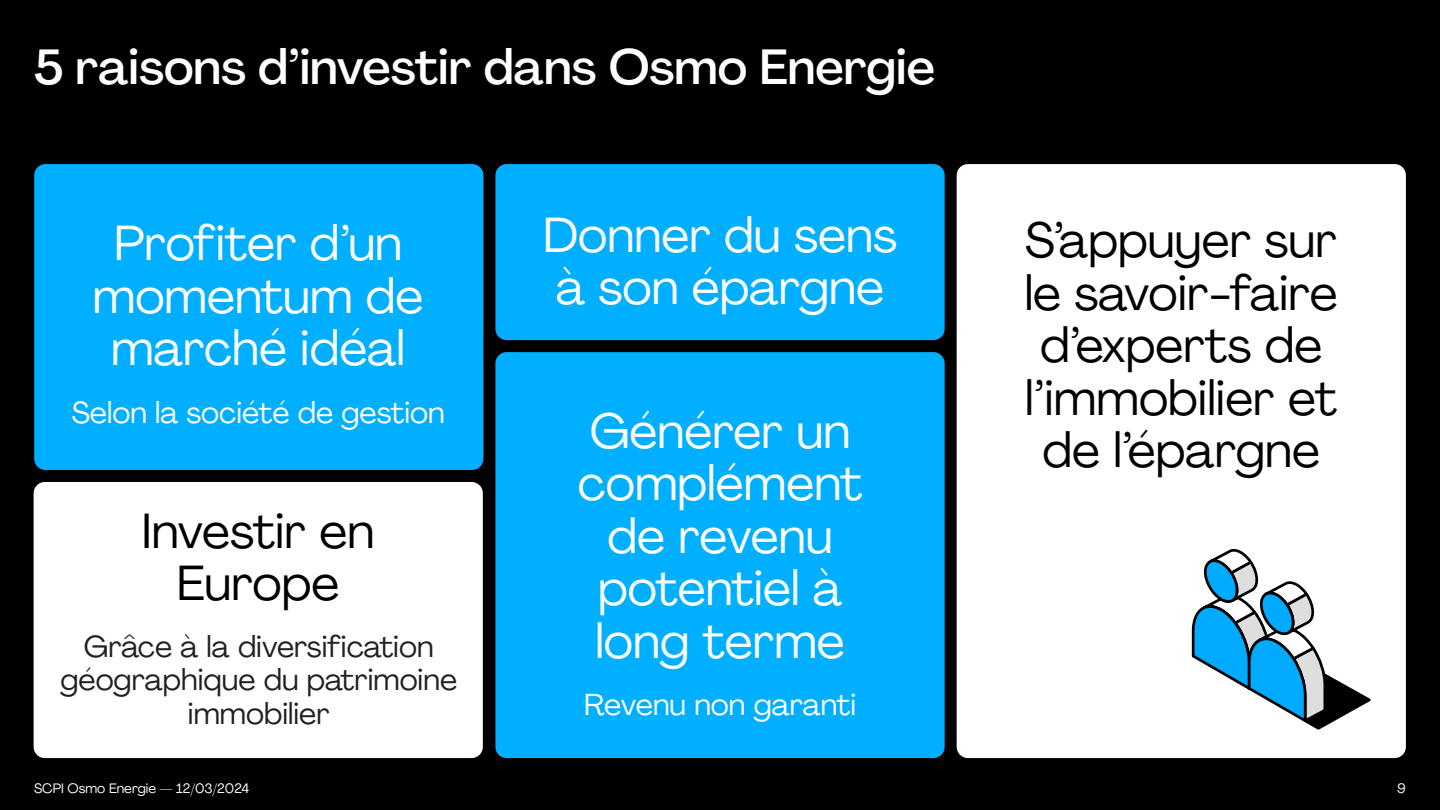
<style>
.page{position:relative;width:1440px;height:810px;background:#000}
.page>*{position:absolute;margin:0;border:0;box-sizing:border-box;transform-origin:0 0}
.t1{font:48.75px/52.5px "PP Agrandir";color:#fff;text-align:center}
.t2{font:48.75px/52.5px "PP Agrandir";color:#000;text-align:center}
.t3{font:500 48.75px "PP Agrandir";color:#fff}
.t4{font:30px/33.8px "PP Agrandir";color:#231f20;text-align:center}
.t5{font:30px "PP Agrandir";color:#fff}
.t6{font:13.5px "PP Agrandir";color:#fff}
</style>
<div class="page">
<div style="left:34px;top:482px;width:449px;height:276px;background:#fff;border-radius:11px"></div>
<div style="left:34px;top:164px;width:449px;height:306px;background:#00afff;border-radius:11px"></div>
<div style="left:495px;top:352px;width:450px;height:406px;background:#00afff;border-radius:11px"></div>
<div style="left:957px;top:164px;width:449px;height:594px;background:#fff;border-radius:11px"></div>
<div style="left:495px;top:164px;width:450px;height:176px;background:#00afff;border-radius:11px"></div>
<svg style="left:1191px;top:548px;width:180px;height:182px"></svg>
<p class="t3" style="left:34px;top:36px;width:903px">5 raisons d’investir dans Osmo Energie</p>
<p class="t1" style="left:93px;top:216px;width:332px">Profiter d’un momentum de marché idéal</p>
<p class="t5" style="left:72px;top:394px;width:375px">Selon la société de gestion</p>
<p class="t2" style="left:142px;top:504px;width:234px">Investir en<br>Europe</p>
<p class="t4" style="left:84px;top:629px;width:351px">Grâce à la diversification</p>
<p class="t4" style="left:60px;top:663px;width:398px">géographique du patrimoine immobilier</p>
<p class="t1" style="left:543px;top:208px;width:356px;text-align:left">Donner du sens à son épargne</p>
<p class="t1" style="left:578px;top:404px;width:286px">Générer un complément de revenu</p>
<p class="t1" style="left:598px;top:561px;width:246px">potentiel à</p>
<p class="t1" style="left:595px;top:614px;width:251px">long terme</p>
<p class="t5" style="left:584px;top:686px;width:274px">Revenu non garanti</p>
<p class="t2" style="left:1025px;top:213px;width:315px">S’appuyer sur le savoir-faire d’experts de l’immobilier et</p>
<p class="t2" style="left:1042px;top:423px;width:279px">de l’épargne</p>
<p class="t6" style="left:34px;top:780px;width:216px">SCPI Osmo Energie — 12/03/2024</p>
<p class="t6" style="left:1397px;top:780px;width:10px">9</p>
</div>
